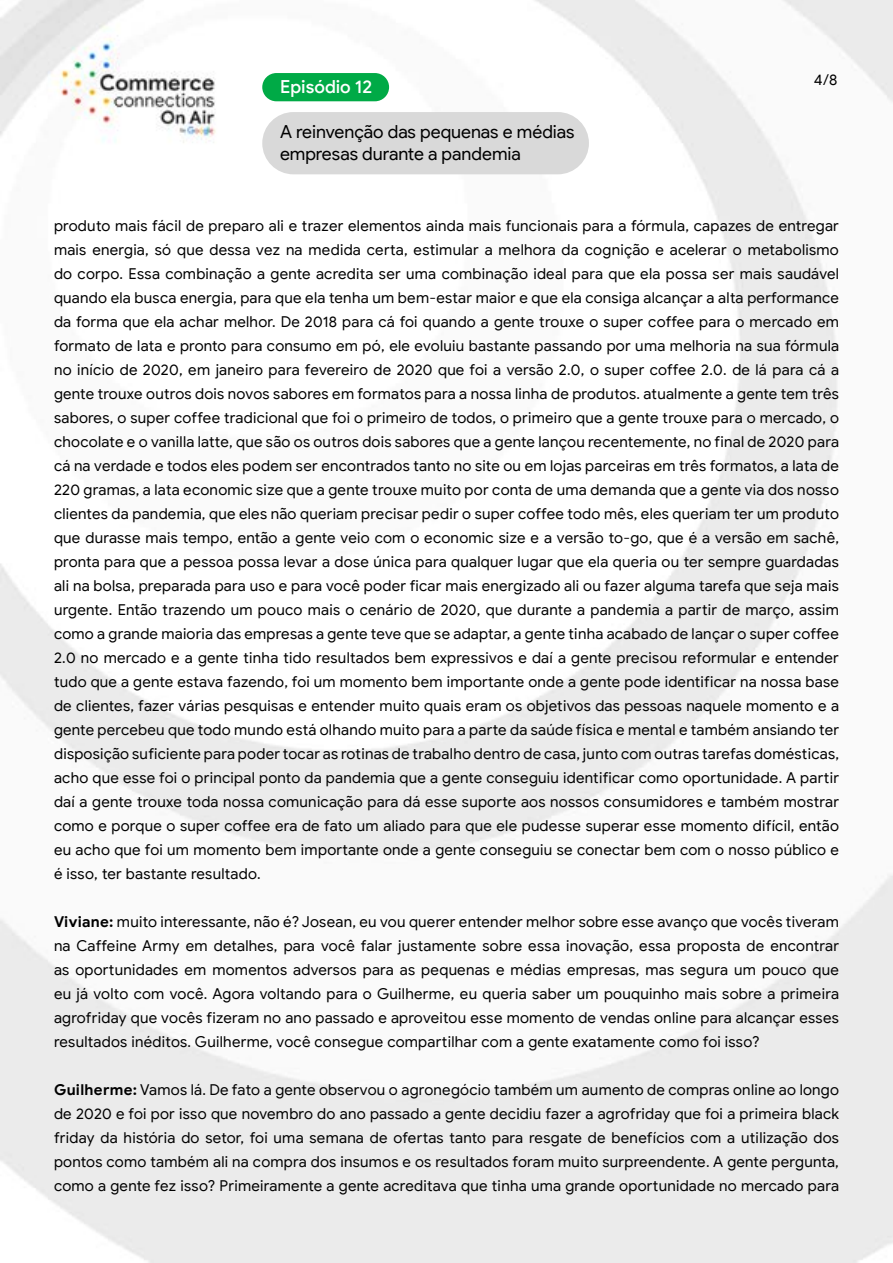
<style>
.page{position:relative;width:893px;height:1263px;background:#fff}
.page>*{position:absolute;margin:0;border:0;box-sizing:border-box;transform-origin:0 0}
.t1{font:18px/21.6px "Google Sans Display";color:#000}
.t2{font:500 18px "Google Sans Display";color:#fff}
.t3{font:15px/24px "Google Sans";letter-spacing:.015em;color:#000;text-align:justify}
.t4{font:15px "Google Sans Display";color:#000}
.s1{font-weight:700}
</style>
<div class="page">
<img style="left:0;top:0;width:893px;height:1263px">
<div style="left:262px;top:73px;width:127px;height:28px;background:#00aa46;border-radius:14px"></div>
<div style="left:262px;top:112px;width:327px;height:62px;background:#d9d9d9;border-radius:31px"></div>
<p class="t2" style="left:280px;top:76px;width:93px">Episódio 12</p>
<p class="t1" style="left:280px;top:121px;width:296px">A reinvenção das pequenas e médias empresas durante a pandemia</p>
<p class="t4" style="left:814px;top:70px;width:25px">4/8</p>
<p class="t3" style="left:54px;top:214px;width:787px">produto mais fácil de preparo ali e trazer elementos ainda mais funcionais para a fórmula, capazes de entregar mais energia, só que dessa vez na medida certa, estimular a melhora da cognição e acelerar o metabolismo do corpo. Essa combinação a gente acredita ser uma combinação ideal para que ela possa ser mais saudável quando ela busca energia, para que ela tenha um bem-estar maior e que ela consiga alcançar a alta performance da forma que ela achar melhor. De 2018 para cá foi quando a gente trouxe o super coffee para o mercado em formato de lata e pronto para consumo em pó, ele evoluiu bastante passando por uma melhoria na sua fórmula no início de 2020, em janeiro para fevereiro de 2020 que foi a versão 2.0, o super coffee 2.0. de lá para cá a gente trouxe outros dois novos sabores em formatos para a nossa linha de produtos. atualmente a gente tem três sabores, o super coffee tradicional que foi o primeiro de todos, o primeiro que a gente trouxe para o mercado, o chocolate e o vanilla latte, que são os outros dois sabores que a gente lançou recentemente, no final de 2020 para cá na verdade e todos eles podem ser encontrados tanto no site ou em lojas parceiras em três formatos, a lata de 220 gramas, a lata economic size que a gente trouxe muito por conta de uma demanda que a gente via dos nosso clientes da pandemia, que eles não queriam precisar pedir o super coffee todo mês, eles queriam ter um produto que durasse mais tempo, então a gente veio com o economic size e a versão to-go, que é a versão em sachê, pronta para que a pessoa possa levar a dose única para qualquer lugar que ela queria ou ter sempre guardadas ali na bolsa, preparada para uso e para você poder ficar mais energizado ali ou fazer alguma tarefa que seja mais urgente. Então trazendo um pouco mais o cenário de 2020, que durante a pandemia a partir de março, assim como a grande maioria das empresas a gente teve que se adaptar, a gente tinha acabado de lançar o super coffee 2.0 no mercado e a gente tinha tido resultados bem expressivos e daí a gente precisou reformular e entender tudo que a gente estava fazendo, foi um momento bem importante onde a gente pode identificar na nossa base de clientes, fazer várias pesquisas e entender muito quais eram os objetivos das pessoas naquele momento e a gente percebeu que todo mundo está olhando muito para a parte da saúde física e mental e também ansiando ter disposição suficiente para poder tocar as rotinas de trabalho dentro de casa, junto com outras tarefas domésticas, acho que esse foi o principal ponto da pandemia que a gente conseguiu identificar como oportunidade. A partir daí a gente trouxe toda nossa comunicação para dá esse suporte aos nossos consumidores e também mostrar como e porque o super coffee era de fato um aliado para que ele pudesse superar esse momento difícil, então eu acho que foi um momento bem importante onde a gente conseguiu se conectar bem com o nosso público e é isso, ter bastante resultado.</p>
<p class="t3" style="left:54px;top:910px;width:786px"><span class="s1">Viviane:</span> muito interessante, não é? Josean, eu vou querer entender melhor sobre esse avanço que vocês tiveram na Caffeine Army em detalhes, para você falar justamente sobre essa inovação, essa proposta de encontrar as oportunidades em momentos adversos para as pequenas e médias empresas, mas segura um pouco que eu já volto com você. Agora voltando para o Guilherme, eu queria saber um pouquinho mais sobre a primeira agrofriday que vocês fizeram no ano passado e aproveitou esse momento de vendas online para alcançar esses resultados inéditos. Guilherme, você consegue compartilhar com a gente exatamente como foi isso?</p>
<p class="t3" style="left:54px;top:1078px;width:787px"><span class="s1">Guilherme:</span> Vamos lá. De fato a gente observou o agronegócio também um aumento de compras online ao longo de 2020 e foi por isso que novembro do ano passado a gente decidiu fazer a agrofriday que foi a primeira black friday da história do setor, foi uma semana de ofertas tanto para resgate de benefícios com a utilização dos pontos como também ali na compra dos insumos e os resultados foram muito surpreendente. A gente pergunta, como a gente fez isso? Primeiramente a gente acreditava que tinha uma grande oportunidade no mercado para</p>
</div>
